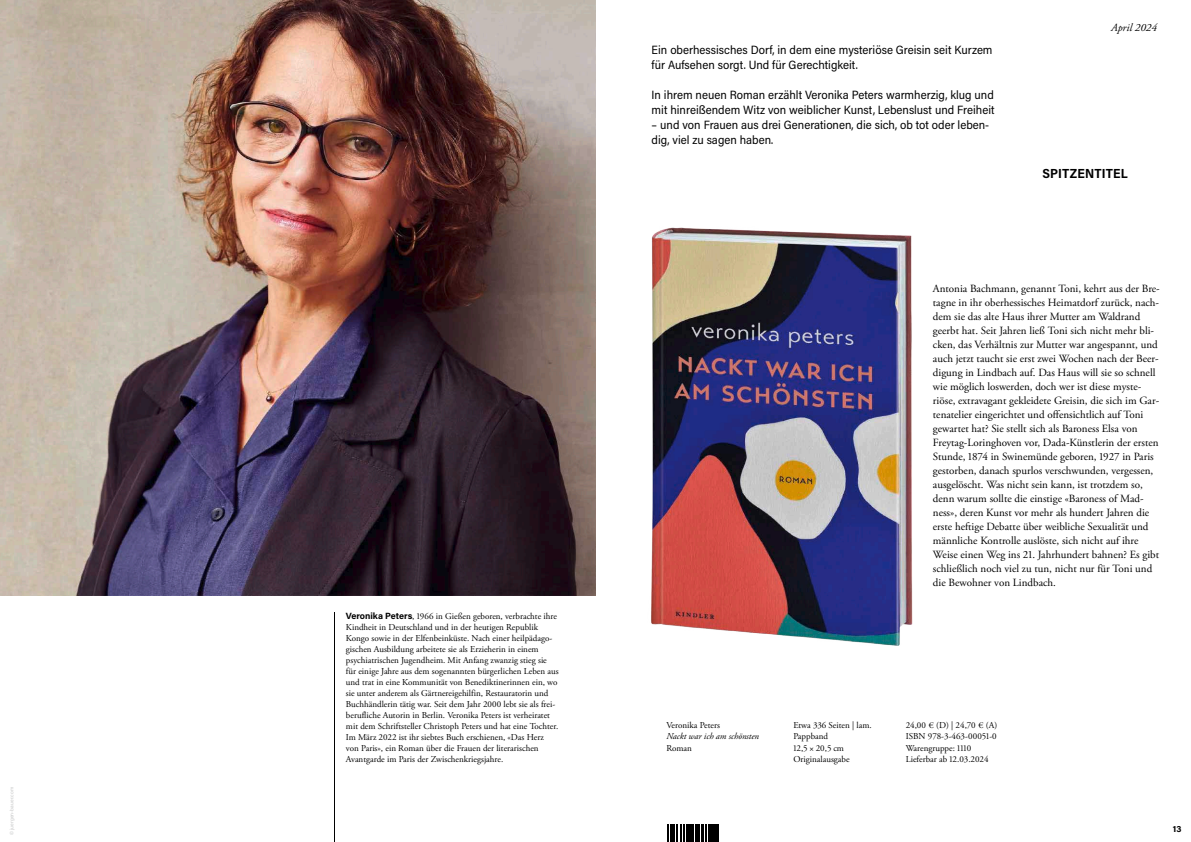
<style>
.page{position:relative;width:1191px;height:842px;background:#fff}
.page>*{position:absolute;margin:0;border:0;box-sizing:border-box;transform-origin:0 0}
.t1{font:700 13.2px "Acumin Pro Semi Cond";letter-spacing:.01em;color:#000}
.t2{font:12px/15px "Acumin Pro Semi Cond";color:#000}
.t3{font:11px/14px "Adobe Garamond Pro";color:#000}
.t4{font:italic 11px "Adobe Garamond Pro";color:#000}
.t5{font:9px/11px "Adobe Garamond Pro";color:#000}
.t6{font:italic 9px "Adobe Garamond Pro";color:#000}
.t7{font:700 9px "Acumin Pro";color:#000}
.t8{font:5px "Acumin Pro";letter-spacing:.02em;color:#c5c6c6}
.s1{font-family:"Acumin Pro";font-weight:700}
</style>
<div class="page">
<img style="left:0;top:0;width:595px;height:595px">
<hr style="left:334px;top:612px;width:1px;height:230px;background:#000">
<img style="left:651px;top:227px;width:262px;height:419px">
<svg style="left:667px;top:824px;width:52px;height:1px"></svg>
<svg style="left:667px;top:825px;width:52px;height:17px"></svg>
<p class="t8" style="left:8px;top:835px;width:50px;rotate:-90deg">© juergen-bauer.com</p>
<p class="t5" style="left:346px;top:611px;width:214px"><span class="s1">Veronika Peters</span>, 1966 in Gießen geboren, verbrachte ihre Kindheit in Deutschland und in der heutigen Republik Kongo sowie in der Elfenbeinküste. Nach einer heilpädago&shy;gischen Ausbildung arbeitete sie als Erzieherin in einem psychiatrischen Jugendheim. Mit Anfang zwanzig stieg sie für einige Jahre aus dem sogenannten bürgerlichen Leben aus und trat in eine Kommunität von Benediktinerinnen ein, wo sie unter anderem als Gärtnereigehilfin, Restauratorin und Buchhändlerin tätig war. Seit dem Jahr 2000 lebt sie als frei&shy;berufliche Autorin in Berlin. Veronika Peters ist verheiratet mit dem Schriftsteller Christoph Peters und hat eine Tochter.<br>Im März 2022 ist ihr siebtes Buch erschienen, «Das Herz von Paris», ein Roman über die Frauen der literarischen Avantgarde im Paris der Zwischenkriegsjahre.</p>
<p class="t2" style="left:651px;top:41px;width:342px">Ein oberhessisches Dorf, in dem eine mysteriöse Greisin seit Kurzem für Aufsehen sorgt. Und für Gerechtigkeit.</p>
<p class="t2" style="left:651px;top:86px;width:344px">In ihrem neuen Roman erzählt Veronika Peters warmherzig, klug und mit hinreißendem Witz von weiblicher Kunst, Lebenslust und Freiheit</p>
<p class="t2" style="left:651px;top:116px;width:339px">– und von Frauen aus drei Generationen, die sich, ob tot oder leben&shy;dig, viel zu sagen haben.</p>
<p class="t4" style="left:1111px;top:21px;width:47px">April 2024</p>
<p class="t1" style="left:1042px;top:164px;width:87px">SPITZENTITEL</p>
<p class="t3" style="left:933px;top:281px;width:228px">Antonia Bachmann, genannt Toni, kehrt aus der Bre&shy;tagne in ihr oberhessisches Heimatdorf zurück, nach&shy;dem sie das alte Haus ihrer Mutter am Waldrand geerbt hat. Seit Jahren ließ Toni sich nicht mehr bli&shy;cken, das Verhältnis zur Mutter war angespannt, und auch jetzt taucht sie erst zwei Wochen nach der Beer&shy;digung in Lindbach auf. Das Haus will sie so schnell wie möglich loswerden, doch wer ist diese myste&shy;riöse, extravagant gekleidete Greisin, die sich im Gar&shy;tenatelier eingerichtet und offensichtlich auf Toni gewartet hat? Sie stellt sich als Baroness Elsa von Freytag-Loringhoven vor, Dada-Künstlerin der ersten Stunde, 1874 in Swinemünde geboren, 1927 in Paris gestorben, danach spurlos verschwunden, vergessen, ausgelöscht. Was nicht sein kann, ist trotzdem so, denn warum sollte die einstige «Baroness of Mad&shy;ness», deren Kunst vor mehr als hundert Jahren die erste heftige Debatte über weibliche Sexualität und männliche Kontrolle auslöste, sich nicht auf ihre Weise einen Weg ins 21. Jahrhundert bahnen? Es gibt schließlich noch viel zu tun, nicht nur für Toni und die Bewohner von Lindbach.</p>
<p class="t5" style="left:666px;top:719px;width:55px">Veronika Peters</p>
<p class="t6" style="left:666px;top:731px;width:94px">Nackt war ich am schönsten</p>
<p class="t5" style="left:666px;top:742px;width:27px">Roman</p>
<p class="t5" style="left:793px;top:719px;width:80px;line-height:11.5px">Etwa 336 Seiten | lam.<br>Pappband<br>12,5 × 20,5 cm<br>Originalausgabe</p>
<p class="t5" style="left:905px;top:719px;width:93px;line-height:11.5px">24,00 € (D) | 24,70 € (A)<br>ISBN 978-3-463-00051-0<br>Warengruppe: 1110<br>Lieferbar ab 12.03.2024</p>
<p class="t7" style="left:1172px;top:822px;width:10px">13</p>
</div>
